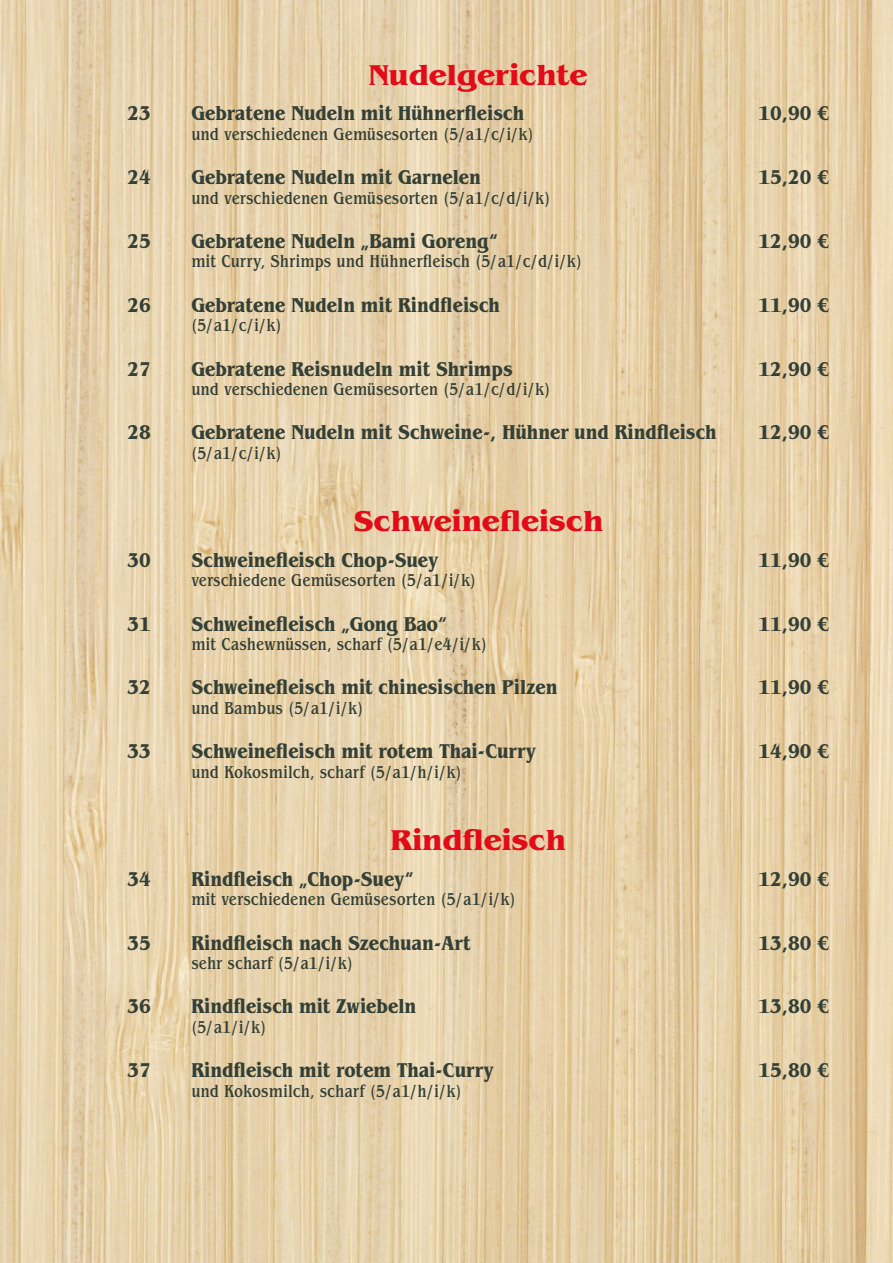
<style>
.page{position:relative;width:893px;height:1263px;background:#fff}
.page>*{position:absolute;margin:0;border:0;box-sizing:border-box;transform-origin:0 0}
.t1{font:700 30px "Benguiat Pro ITC";color:#e30b17}
.t2{font:700 condensed 21px "Benguiat Pro ITC";color:#344036}
.t3{font:500 condensed 18px "Benguiat Pro ITC";color:#344036}
</style>
<div class="page">
<img style="left:0;top:0;width:893px;height:1263px">
<h1 class="t1" style="left:369px;top:57px;width:220px">Nudelgerichte</h1>
<p class="t2" style="left:128px;top:101px;width:25px">23</p>
<p class="t2" style="left:191px;top:101px;width:334px">Gebratene Nudeln mit Hühnerfleisch</p>
<p class="t2" style="left:758px;top:101px;width:72px">10,90 €</p>
<p class="t3" style="left:191px;top:124px;width:344px">und verschiedenen Gemüsesorten (5/a1/c/i/k)</p>
<p class="t2" style="left:128px;top:165px;width:25px">24</p>
<p class="t2" style="left:191px;top:165px;width:291px">Gebratene Nudeln mit Garnelen</p>
<p class="t2" style="left:758px;top:165px;width:72px">15,20 €</p>
<p class="t3" style="left:191px;top:188px;width:360px">und verschiedenen Gemüsesorten (5/a1/c/d/i/k)</p>
<p class="t2" style="left:128px;top:229px;width:25px">25</p>
<p class="t2" style="left:191px;top:229px;width:308px">Gebratene Nudeln „Bami Goreng“</p>
<p class="t2" style="left:758px;top:229px;width:72px">12,90 €</p>
<p class="t3" style="left:191px;top:251px;width:392px">mit Curry, Shrimps und Hühnerfleisch (5/a1/c/d/i/k)</p>
<p class="t2" style="left:128px;top:292px;width:25px">26</p>
<p class="t2" style="left:191px;top:292px;width:310px">Gebratene Nudeln mit Rindfleisch</p>
<p class="t2" style="left:758px;top:292px;width:72px">11,90 €</p>
<p class="t3" style="left:191px;top:315px;width:92px">(5/a1/c/i/k)</p>
<p class="t2" style="left:128px;top:356px;width:25px">27</p>
<p class="t2" style="left:191px;top:356px;width:323px">Gebratene Reisnudeln mit Shrimps</p>
<p class="t2" style="left:758px;top:356px;width:72px">12,90 €</p>
<p class="t3" style="left:191px;top:379px;width:360px">und verschiedenen Gemüsesorten (5/a1/c/d/i/k)</p>
<p class="t2" style="left:128px;top:420px;width:25px">28</p>
<p class="t2" style="left:191px;top:420px;width:527px">Gebratene Nudeln mit Schweine-, Hühner und Rindfleisch</p>
<p class="t2" style="left:758px;top:420px;width:72px">12,90 €</p>
<p class="t3" style="left:191px;top:443px;width:92px">(5/a1/c/i/k)</p>
<h1 class="t1" style="left:353px;top:504px;width:251px">Schweinefleisch</h1>
<p class="t2" style="left:128px;top:548px;width:25px">30</p>
<p class="t2" style="left:191px;top:548px;width:248px">Schweinefleisch Chop-Suey</p>
<p class="t2" style="left:758px;top:548px;width:72px">11,90 €</p>
<p class="t3" style="left:191px;top:570px;width:286px">verschiedene Gemüsesorten (5/a1/i/k)</p>
<p class="t2" style="left:128px;top:611px;width:25px">31</p>
<p class="t2" style="left:191px;top:611px;width:257px">Schweinefleisch „Gong Bao“</p>
<p class="t2" style="left:758px;top:611px;width:72px">11,90 €</p>
<p class="t3" style="left:191px;top:634px;width:297px">mit Cashewnüssen, scharf (5/a1/e4/i/k)</p>
<p class="t2" style="left:128px;top:675px;width:25px">32</p>
<p class="t2" style="left:191px;top:675px;width:368px">Schweinefleisch mit chinesischen Pilzen</p>
<p class="t2" style="left:758px;top:675px;width:72px">11,90 €</p>
<p class="t3" style="left:191px;top:698px;width:173px">und Bambus (5/a1/i/k)</p>
<p class="t2" style="left:128px;top:739px;width:25px">33</p>
<p class="t2" style="left:191px;top:739px;width:346px">Schweinefleisch mit rotem Thai-Curry</p>
<p class="t2" style="left:758px;top:739px;width:72px">14,90 €</p>
<p class="t3" style="left:191px;top:762px;width:272px">und Kokosmilch, scharf (5/a1/h/i/k)</p>
<h1 class="t1" style="left:391px;top:823px;width:177px">Rindfleisch</h1>
<p class="t2" style="left:128px;top:866px;width:25px">34</p>
<p class="t2" style="left:191px;top:866px;width:224px">Rindfleisch „Chop-Suey“</p>
<p class="t2" style="left:758px;top:866px;width:72px">12,90 €</p>
<p class="t3" style="left:191px;top:889px;width:326px">mit verschiedenen Gemüsesorten (5/a1/i/k)</p>
<p class="t2" style="left:128px;top:930px;width:25px">35</p>
<p class="t2" style="left:191px;top:930px;width:281px">Rindfleisch nach Szechuan-Art</p>
<p class="t2" style="left:758px;top:930px;width:72px">13,80 €</p>
<p class="t3" style="left:191px;top:953px;width:163px">sehr scharf (5/a1/i/k)</p>
<p class="t2" style="left:128px;top:994px;width:25px">36</p>
<p class="t2" style="left:191px;top:994px;width:226px">Rindfleisch mit Zwiebeln</p>
<p class="t2" style="left:758px;top:994px;width:72px">13,80 €</p>
<p class="t3" style="left:191px;top:1017px;width:76px">(5/a1/i/k)</p>
<p class="t2" style="left:128px;top:1058px;width:25px">37</p>
<p class="t2" style="left:191px;top:1058px;width:303px">Rindfleisch mit rotem Thai-Curry</p>
<p class="t2" style="left:758px;top:1058px;width:72px">15,80 €</p>
<p class="t3" style="left:191px;top:1081px;width:272px">und Kokosmilch, scharf (5/a1/h/i/k)</p>
</div>
